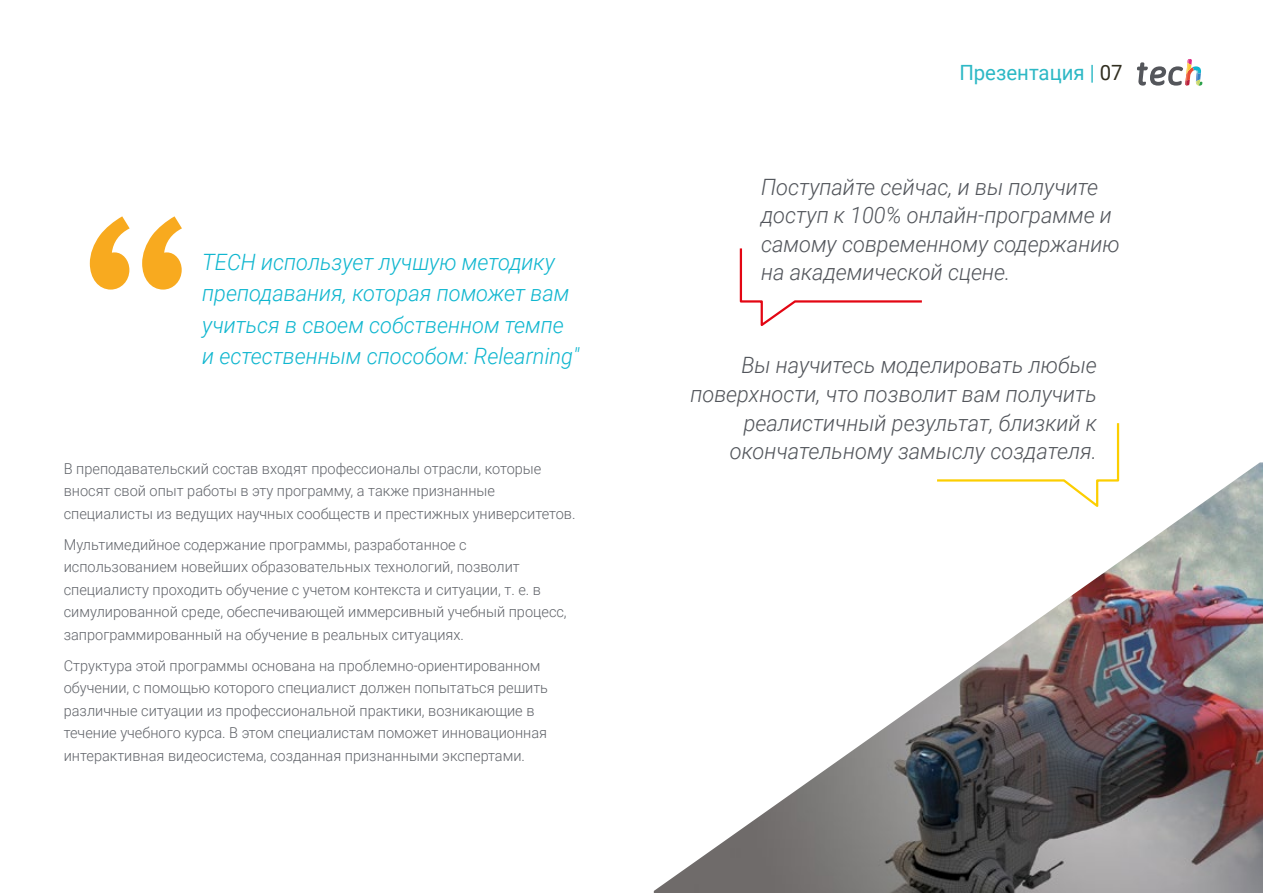
<style>
.page{position:relative;width:1263px;height:893px;background:#fff}
.page>*{position:absolute;margin:0;border:0;box-sizing:border-box;transform-origin:0 0}
.t1{font:italic 300 22.5px/28.5px "Roboto";color:#52555b;text-align:right}
.t2{font:italic 300 22.5px/31.5px "Roboto";color:#0fb6cf}
.t3{font:21px "Roboto";color:#2db8c5}
.t4{font:300 15px/22.5px "Roboto";color:#61646a}
.s1{color:#312e20}
</style>
<div class="page">
<svg style="left:90px;top:216px;width:92px;height:74px"></svg>
<img style="left:654px;top:462px;width:609px;height:431px">
<svg style="left:1137px;top:59px;width:65px;height:27px"></svg>
<svg style="left:935px;top:423px;width:185px;height:87px"></svg>
<svg style="left:739px;top:248px;width:183px;height:78px"></svg>
<h1 class="t2" style="left:202px;top:245px;width:379px">TECH использует лучшую методику преподавания, которая поможет вам учиться в своем собственном темпе и естественным способом: Relearning"</h1>
<p class="t4" style="left:64px;top:457px;width:513px">В преподавательский состав входят профессионалы отрасли, которые вносят свой опыт работы в эту программу, а также признанные специалисты из ведущих научных сообществ и престижных университетов.</p>
<p class="t4" style="left:64px;top:533px;width:504px">Мультимедийное содержание программы, разработанное с использованием новейших образовательных технологий, позволит специалисту проходить обучение с учетом контекста и ситуации, т. е. в симулированной среде, обеспечивающей иммерсивный учебный процесс, запрограммированный на обучение в реальных ситуациях.</p>
<p class="t4" style="left:64px;top:654px;width:486px">Структура этой программы основана на проблемно-ориентированном обучении, с помощью которого специалист должен попытаться решить различные ситуации из профессиональной практики, возникающие в течение учебного курса. В этом специалистам поможет инновационная интерактивная видеосистема, созданная признанными экспертами.</p>
<h2 class="t3" style="left:959px;top:57px;width:165px">Презентация | <span class="s1">07</span></h2>
<h1 class="t1" style="left:761px;top:172px;width:360px;text-align:left">Поступайте сейчас, и вы получите доступ к 100% онлайн-программе и самому современному содержанию на академической сцене.</h1>
<h1 class="t1" style="left:690px;top:350px;width:408px">Вы научитесь моделировать любые поверхности, что позволит вам получить реалистичный результат, близкий к окончательному замыслу создателя.</h1>
</div>
